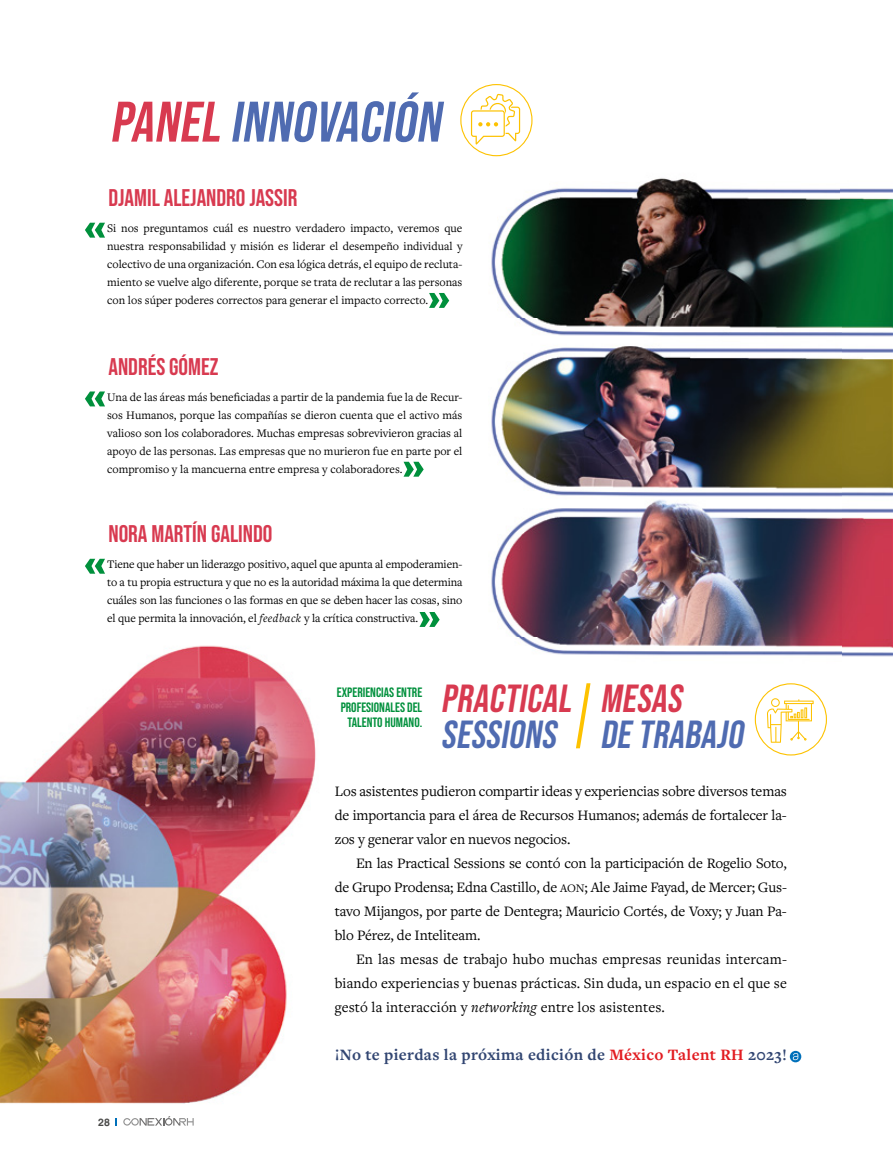
<style>
.page{position:relative;width:893px;height:1170px;background:#fff}
.page>*{position:absolute;margin:0;border:0;box-sizing:border-box;transform-origin:0 0}
.t1{font:66px "Bebas Neue";color:#00903c}
.t2{font:italic 57px "Bebas Neue";color:#4f6bb1}
.t3{font:italic 39px "Bebas Neue";color:#4f6bb1}
.t4{font:italic 39px "Bebas Neue";color:#d83a50}
.t5{font:24px "Bebas Neue";color:#d83a50}
.t6{font:700 16.5px "Freight Text Pro";letter-spacing:.02em;color:#324672}
.t7{font:15px/24px "Freight Text Pro";letter-spacing:-.01em;color:#000;text-align:justify}
.t8{font:13.5px/15px "Bebas Neue";color:#00903c;text-align:right}
.t9{font:12px/18px "Freight Text Pro";color:#000;text-align:justify}
.t10{font:700 10.5px "Helvetica LT Std";color:#4a4a49}
.s1{color:#d83a50}
.s2{font-style:italic}
.s3{font-size:12px}
.s4{color:#e21c21}
</style>
<div class="page">
<img style="left:0;top:115px;width:893px;height:1011px">
<svg style="left:755px;top:683px;width:72px;height:72px"></svg>
<svg style="left:576px;top:683px;width:14px;height:65px"></svg>
<svg style="left:790px;top:1050px;width:11px;height:12px"></svg>
<svg style="left:793px;top:1052px;width:5px;height:8px"></svg>
<svg style="left:460px;top:84px;width:72px;height:72px"></svg>
<svg style="left:123px;top:1116px;width:71px;height:9px"></svg>
<h2 class="t2" style="left:110px;top:90px;width:342px"><span class="s1">PANEL</span> INNOVACIÓN</h2>
<h3 class="t5" style="left:108px;top:184px;width:190px">DJAMIL ALEJANDRO JASSIR</h3>
<h1 class="t1" style="left:84px;top:192px;width:24px">«</h1>
<p class="t9" style="left:107px;top:219px;width:357px">Si nos preguntamos cuál es nuestro verdadero impacto, veremos que nuestra responsabilidad y misión es liderar el desempeño individual y colectivo de una organización. Con esa lógica detrás, el equipo de recluta&shy;miento se vuelve algo diferente, porque se trata de reclutar a las personas con los súper poderes correctos para generar el impacto correcto.</p>
<h1 class="t1" style="left:450px;top:338px;width:24px;rotate:-180deg">«</h1>
<h3 class="t5" style="left:108px;top:353px;width:112px">ANDRÉS GÓMEZ</h3>
<h1 class="t1" style="left:84px;top:361px;width:24px">«</h1>
<p class="t9" style="left:107px;top:387px;width:357px">Una de las áreas más beneficiadas a partir de la pandemia fue la de Recur&shy;sos Humanos, porque las compañías se dieron cuenta que el activo más valioso son los colaboradores. Muchas empresas sobrevivieron gracias al apoyo de las personas. Las empresas que no murieron fue en parte por el compromiso y la mancuerna entre empresa y colaboradores.</p>
<h1 class="t1" style="left:425px;top:506px;width:24px;rotate:-180deg">«</h1>
<h3 class="t5" style="left:108px;top:520px;width:166px">NORA MARTÍN GALINDO</h3>
<h1 class="t1" style="left:84px;top:528px;width:24px">«</h1>
<p class="t9" style="left:107px;top:555px;width:357px">Tiene que haber un liderazgo positivo, aquel que apunta al empoderamien&shy;to a tu propia estructura y que no es la autoridad máxima la que determina cuáles son las funciones o las formas en que se deben hacer las cosas, sino el que permita la innovación, el <span class="s2">feedback</span> y la crítica constructiva.</p>
<h1 class="t1" style="left:441px;top:657px;width:24px;rotate:-180deg">«</h1>
<p class="t8" style="left:337px;top:684px;width:87px">EXPERIENCIAS ENTRE<br>PROFESIONALES DEL<br>TALENTO HUMANO.</p>
<h3 class="t4" style="left:441px;top:676px;width:138px">PRACTICAL</h3>
<h3 class="t3" style="left:441px;top:712px;width:123px">SESSIONS</h3>
<h3 class="t4" style="left:600px;top:676px;width:90px">MESAS</h3>
<h3 class="t3" style="left:600px;top:712px;width:151px">DE TRABAJO</h3>
<p class="t10" style="left:98px;top:1115px;width:13px">28</p>
<p class="t7" style="left:335px;top:778px;width:454px">Los asistentes pudieron compartir ideas y experiencias sobre diversos temas de importancia para el área de Recursos Humanos; además de fortalecer la&shy;zos y generar valor en nuevos negocios.</p>
<p class="t7" style="left:335px;top:850px;width:454px;text-indent:21px">En las Practical Sessions se contó con la participación de Rogelio Soto, de Grupo Prodensa; Edna Castillo, de <span class="s3">AON</span>; Ale Jaime Fayad, de Mercer; Gus&shy;tavo Mijangos, por parte de Dentegra; Mauricio Cortés, de Voxy; y Juan Pa&shy;blo Pérez, de Inteliteam.</p>
<p class="t7" style="left:335px;top:946px;width:454px;text-indent:21px">En las mesas de trabajo hubo muchas empresas reunidas intercam&shy;biando experiencias y buenas prácticas. Sin duda, un espacio en el que se gestó la interacción y <span class="s2">networking</span> entre los asistentes.</p>
<h3 class="t6" style="left:335px;top:1043px;width:454px">¡No te pierdas la próxima edición de <span class="s4">México Talent RH</span> 2023!</h3>
</div>
